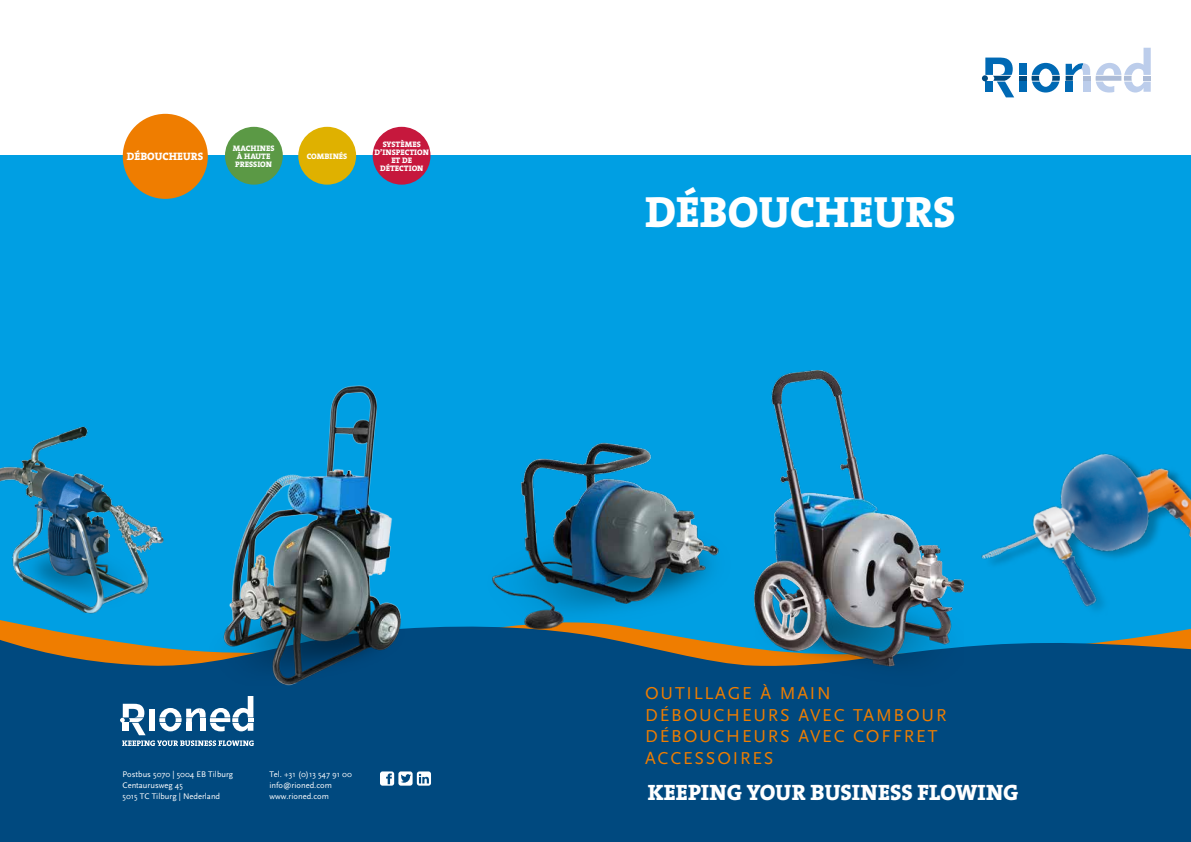
<style>
.page{position:relative;width:1191px;height:842px;background:#fff}
.page>*{position:absolute;margin:0;border:0;box-sizing:border-box;transform-origin:0 0}
.t1{font:44px "The Serif Extra Bold Caps";color:#fff}
.t2{font:22.3px "The Serif Extra Bold Caps";color:#fff}
.t3{font:18px/21.6px "Scala Sans";letter-spacing:.1em;color:#ef7d00}
.t4{font:10.8px "The Serif Extra Bold Caps";color:#fff}
.t5{font:8.5px/11px "Scala Sans";color:#fff}
.t6{font:8px/8px "The Serif Extra Bold Caps";color:#fff;text-align:center}
</style>
<div class="page">
<div style="left:0;top:156px;width:1191px;height:686px;background:#009fe3"></div>
<svg style="left:982px;top:58px;width:77px;height:39px"></svg>
<svg style="left:1065px;top:48px;width:85px;height:45px"></svg>
<div style="left:0;top:626px;width:1191px;height:216px;background:#00497f"></div>
<div style="left:123px;top:114px;width:85px;height:85px;background:#ef7d00;border-radius:50%"></div>
<div style="left:298px;top:127px;width:58px;height:58px;background:#dfb100;border-radius:50%"></div>
<div style="left:225px;top:127px;width:58px;height:58px;background:#5b9945;border-radius:50%"></div>
<div style="left:373px;top:127px;width:57px;height:58px;background:#c6183d;border-radius:50%"></div>
<img style="left:469px;top:442px;width:268px;height:192px">
<img style="left:755px;top:370px;width:209px;height:316px">
<img style="left:958px;top:422px;width:233px;height:223px">
<img style="left:199px;top:385px;width:219px;height:311px">
<img style="left:0;top:426px;width:174px;height:201px">
<svg style="left:120px;top:696px;width:134px;height:50px"></svg>
<svg style="left:380px;top:771px;width:51px;height:15px"></svg>
<p class="t4" style="left:127px;top:148px;width:78px">DÉBOUCHEURS</p>
<p class="t6" style="left:233px;top:144px;width:43px">MACHINES<br>À HAUTE<br>PRESSION</p>
<p class="t6" style="left:375px;top:140px;width:56px">SYSTÈMES<br>D’INSPECTION<br>ET DE<br>DÉTECTION</p>
<p class="t6" style="left:307px;top:152px;width:42px">COMBINÉS</p>
<p class="t5" style="left:122px;top:769px;width:112px">Postbus 5070 | 5004 EB Tilburg<br>Centaurusweg 45<br>5015 TC Tilburg | Nederland</p>
<p class="t5" style="left:269px;top:769px;width:84px">Tel. +31 (0)13 547 91 00 info@rioned.com www.rioned.com</p>
<h1 class="t1" style="left:645px;top:175px;width:312px">DÉBOUCHEURS</h1>
<h3 class="t3" style="left:645px;top:683px;width:303px">OUTILLAGE À MAIN<br>DÉBOUCHEURS AVEC TAMBOUR<br>DÉBOUCHEURS AVEC COFFRET<br>ACCESSOIRES</h3>
<h2 class="t2" style="left:645px;top:774px;width:312px">TH FLOW F YOUR BUSINESS</h2>
<h2 class="t2" style="left:648px;top:774px;width:372px">KEEPING YOUR BUSINESS FLOWING</h2>
</div>
